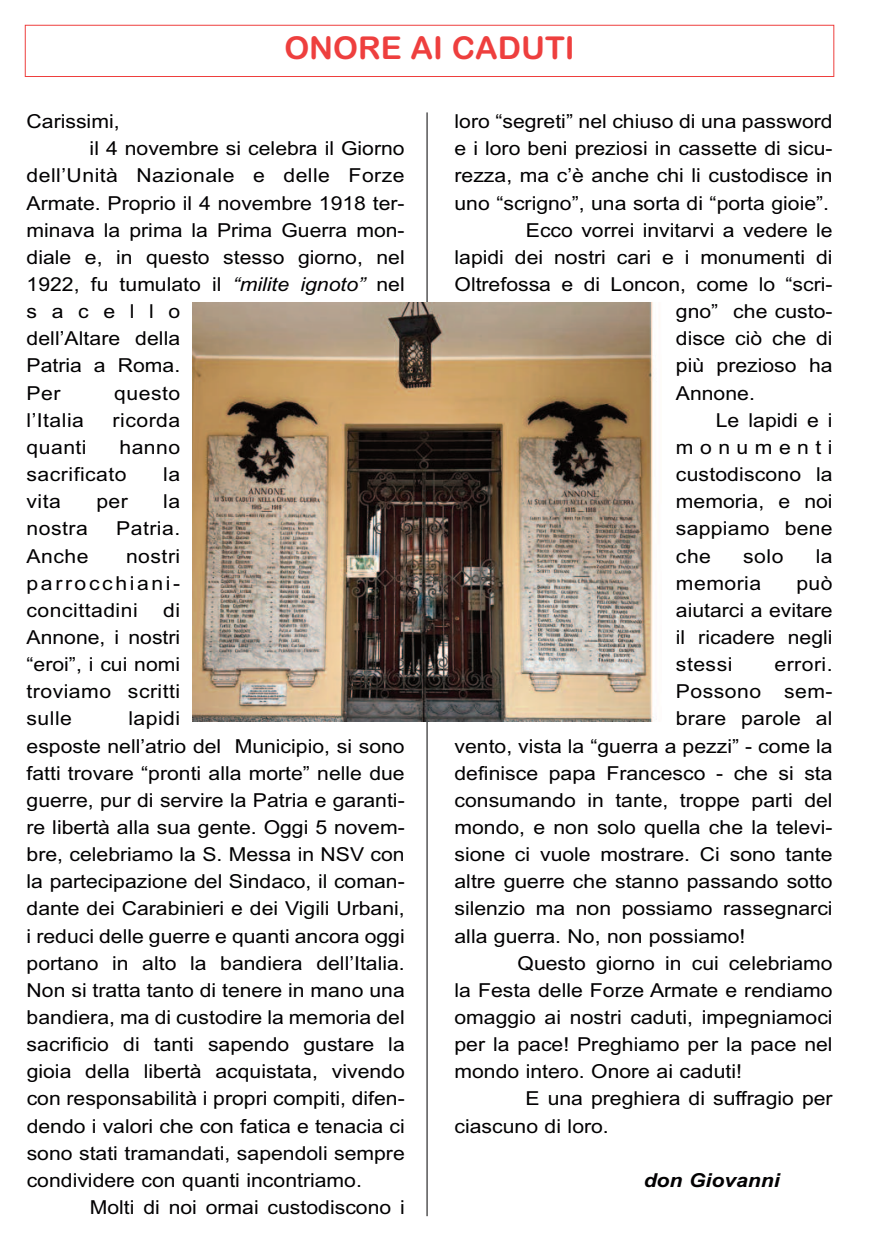
<style>
.page{position:relative;width:874px;height:1241px;background:#fff}
.page>*{position:absolute;margin:0;border:0;box-sizing:border-box;transform-origin:0 0}
.t1{font:31.5px "Arial Rounded MT Bold";color:#ee3f3e}
.t2{font:19.25px/27.1px "Arial";color:#020102;text-align:justify;scale:1.1 1}
.t3{font:19.25px/27.1px "Arial";letter-spacing:.02em;color:#020102;scale:1.1 1}
.t4{font:italic 700 19.25px "Arial";color:#020102;scale:1.1 1}
.t5{font:19.25px "Arial";letter-spacing:.305em;color:#020102;scale:1.1 1}
.t6{font:19.25px "Arial";letter-spacing:.69em;color:#020102;scale:1.1 1}
.s1{font-style:italic}
</style>
<div class="page">
<hr style="left:426px;top:112px;width:1px;height:1103px;background:#020102">
<img style="left:192px;top:302px;width:465px;height:419px">
<div style="left:25px;top:25px;width:808px;height:52px;border:1px solid #ee3f3e"></div>
<h1 class="t1" style="left:284px;top:30px;width:292px">ONORE AI CADUTI</h1>
<p class="t2" style="left:27px;top:108px;width:86px">Carissimi,</p>
<p class="t2" style="left:90px;top:135px;width:288px">il 4 novembre si celebra il Giorno</p>
<p class="t3" style="left:27px;top:162px;width:345px">dell’Unità Nazionale e delle Forze</p>
<p class="t2" style="left:27px;top:189px;width:345px">Armate. Proprio il 4 novembre 1918 ter-</p>
<p class="t2" style="left:27px;top:216px;width:345px">minava la prima la Prima Guerra mon-</p>
<p class="t2" style="left:27px;top:244px;width:345px">diale e, in questo stesso giorno, nel</p>
<p class="t2" style="left:27px;top:271px;width:345px">1922, fu tumulato il <span class="s1">“milite ignoto”</span> nel</p>
<p class="t6" style="left:27px;top:300px;width:141px">sacello</p>
<p class="t2" style="left:27px;top:325px;width:141px">dell’Altare della</p>
<p class="t2" style="left:27px;top:352px;width:141px">Patria a Roma.</p>
<p class="t2" style="left:27px;top:379px;width:32px">Per</p>
<p class="t2" style="left:114px;top:379px;width:61px">questo</p>
<p class="t2" style="left:27px;top:406px;width:54px">l’Italia</p>
<p class="t3" style="left:113px;top:406px;width:63px">ricorda</p>
<p class="t2" style="left:27px;top:433px;width:56px">quanti</p>
<p class="t3" style="left:27px;top:433px;width:141px;text-indent:93px">hanno sacrificato</p>
<p class="t2" style="left:163px;top:461px;width:17px">la</p>
<p class="t2" style="left:27px;top:488px;width:33px">vita</p>
<p class="t2" style="left:96px;top:488px;width:30px">per</p>
<p class="t2" style="left:163px;top:488px;width:17px">la</p>
<p class="t2" style="left:27px;top:515px;width:57px">nostra</p>
<p class="t2" style="left:116px;top:515px;width:60px">Patria.</p>
<p class="t2" style="left:27px;top:542px;width:58px">Anche</p>
<p class="t2" style="left:27px;top:542px;width:141px;text-indent:99px">nostri parrocchiani&shy;concittadini</p>
<p class="t2" style="left:27px;top:596px;width:141px;text-indent:137px">di Annone, i nostri “eroi”, i cui nomi troviamo scritti sulle</p>
<p class="t2" style="left:27px;top:705px;width:345px;text-align:left;text-indent:102px">lapidi<br>esposte nell’atrio del Municipio, si sono fatti trovare “pronti alla morte” nelle due guerre, pur di servire la Patria e garanti&shy;re libertà alla sua gente. Oggi 5 novem&shy;bre, celebriamo la S. Messa in NSV con la partecipazione del Sindaco, il coman&shy;dante dei Carabinieri e dei Vigili Urbani, i reduci delle guerre e quanti ancora oggi portano in alto la bandiera dell’Italia.<br>Non si tratta tanto di tenere in mano una bandiera, ma di custodire la memoria del sacrificio di tanti sapendo gustare la gioia della libertà acquistata, vivendo con responsabilità i propri compiti, difen&shy;dendo i valori che con fatica e tenacia ci sono stati tramandati, sapendoli sempre condividere con quanti incontriamo.</p>
<p class="t2" style="left:90px;top:1193px;width:288px">Molti di noi ormai custodiscono i</p>
<p class="t2" style="left:454px;top:108px;width:345px">loro “segreti” nel chiuso di una password</p>
<p class="t2" style="left:454px;top:135px;width:345px">e i loro beni preziosi in cassette di sicu-</p>
<p class="t2" style="left:454px;top:162px;width:345px">rezza, ma c’è anche chi li custodisce in</p>
<p class="t2" style="left:454px;top:189px;width:342px">uno “scrigno”, una sorta di “porta gioie”.</p>
<p class="t2" style="left:525px;top:216px;width:280px">Ecco vorrei invitarvi a vedere le</p>
<p class="t2" style="left:454px;top:244px;width:345px">lapidi dei nostri cari e i monumenti di</p>
<p class="t2" style="left:454px;top:271px;width:345px">Oltrefossa e di Loncon, come lo “scri-</p>
<p class="t2" style="left:675px;top:298px;width:144px">gno” che custo-</p>
<p class="t2" style="left:675px;top:325px;width:144px">disce ciò che di</p>
<p class="t2" style="left:675px;top:352px;width:144px">più prezioso ha</p>
<p class="t2" style="left:675px;top:379px;width:73px">Annone.</p>
<p class="t2" style="left:715px;top:406px;width:108px">Le lapidi e i</p>
<p class="t5" style="left:675px;top:436px;width:144px">monumenti</p>
<p class="t2" style="left:675px;top:461px;width:144px">custodiscono la</p>
<p class="t2" style="left:675px;top:488px;width:144px">memoria, e noi</p>
<p class="t2" style="left:675px;top:515px;width:144px">sappiamo bene</p>
<p class="t2" style="left:675px;top:542px;width:33px">che</p>
<p class="t2" style="left:742px;top:542px;width:38px">solo</p>
<p class="t2" style="left:815px;top:542px;width:17px">la</p>
<p class="t3" style="left:675px;top:569px;width:79px">memoria</p>
<p class="t2" style="left:675px;top:569px;width:144px;text-indent:120px">può aiutarci a evitare il ricadere negli stessi</p>
<p class="t2" style="left:774px;top:650px;width:54px">errori.</p>
<p class="t3" style="left:675px;top:678px;width:144px">Possono sem-</p>
<p class="t2" style="left:675px;top:705px;width:144px">brare parole al</p>
<p class="t2" style="left:454px;top:732px;width:345px">vento, vista la “guerra a pezzi” - come la</p>
<p class="t2" style="left:454px;top:759px;width:345px">definisce papa Francesco - che si sta</p>
<p class="t2" style="left:454px;top:786px;width:345px">consumando in tante, troppe parti del</p>
<p class="t2" style="left:454px;top:813px;width:345px">mondo, e non solo quella che la televi-</p>
<p class="t2" style="left:454px;top:840px;width:345px">sione ci vuole mostrare. Ci sono tante</p>
<p class="t2" style="left:454px;top:867px;width:345px">altre guerre che stanno passando sotto</p>
<p class="t2" style="left:454px;top:895px;width:345px">silenzio ma non possiamo rassegnarci</p>
<p class="t2" style="left:454px;top:922px;width:266px">alla guerra. No, non possiamo!</p>
<p class="t2" style="left:517px;top:949px;width:288px">Questo giorno in cui celebriamo</p>
<p class="t2" style="left:454px;top:976px;width:345px">la Festa delle Forze Armate e rendiamo</p>
<p class="t2" style="left:454px;top:1003px;width:345px">omaggio ai nostri caduti, impegniamoci</p>
<p class="t2" style="left:454px;top:1030px;width:345px">per la pace! Preghiamo per la pace nel</p>
<p class="t2" style="left:454px;top:1057px;width:263px">mondo intero. Onore ai caduti!</p>
<p class="t2" style="left:525px;top:1084px;width:280px">E una preghiera di suffragio per</p>
<p class="t2" style="left:454px;top:1112px;width:142px">ciascuno di loro.</p>
<p class="t4" style="left:643px;top:1168px;width:125px">don Giovanni</p>
</div>
